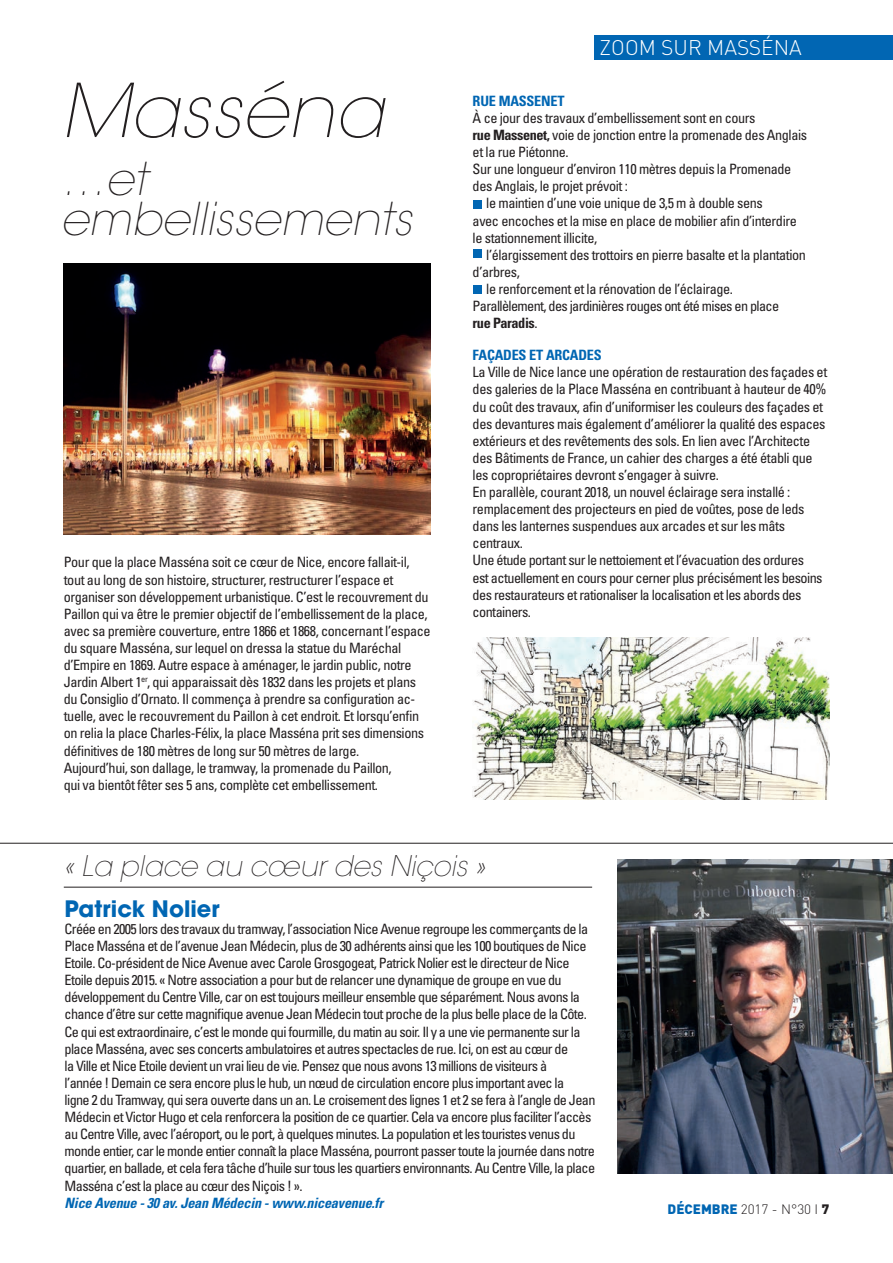
<style>
.page{position:relative;width:893px;height:1263px;background:#fff}
.page>*{position:absolute;margin:0;border:0;box-sizing:border-box;transform-origin:0 0}
.t1{font:italic 200 73.5px "Avant Garde";color:#231f20}
.t2{font:italic 200 45px/40.5px "Avant Garde";color:#231f20}
.t3{font:italic 200 28.2px "Avant Garde";letter-spacing:-.005em;color:#231f20}
.t4{font:700 22.5px "Avant Garde";color:#0166b3}
.t5{font:300 21px "DIN";color:#fff}
.t6{font:condensed 14.25px/17.1px "Univers";letter-spacing:-.03em;color:#231f20}
.t7{font:italic 700 condensed 14.25px "Univers";letter-spacing:-.015em;color:#0166b3}
.t8{font:700 condensed 14.25px "Univers";letter-spacing:-.015em;color:#0166b3}
.t9{font:700 condensed 14.25px "Univers";letter-spacing:-.03em;color:#231f20}
.t10{font:300 13.5px "DIN";color:#231f20}
.s1{font-weight:700}
.s2{font-weight:400}
.s3{font-weight:900;color:#0166b3}
.s4{font-weight:900}
</style>
<div class="page">
<img style="left:64px;top:263px;width:367px;height:271px">
<img style="left:618px;top:859px;width:275px;height:315px">
<hr style="left:64px;top:887px;width:528px;height:1px;background:#231f20">
<div style="left:594px;top:36px;width:299px;height:24px;background:#0166b3"></div>
<hr style="left:0;top:843px;width:893px;height:1px;background:#231f20">
<div style="left:473px;top:200px;width:9px;height:9px;background:#0166b3"></div>
<div style="left:473px;top:249px;width:9px;height:9px;background:#0166b3"></div>
<div style="left:473px;top:285px;width:9px;height:9px;background:#0166b3"></div>
<img style="left:473px;top:638px;width:356px;height:162px">
<h1 class="t1" style="left:61px;top:67px;width:324px">Masséna</h1>
<h2 class="t2" style="left:61px;top:159px;width:353px">…et embellissements</h2>
<p class="t6" style="left:64px;top:554px;width:368px">Pour que la place Masséna soit ce cœur de Nice, encore fallait-il, tout au long de son histoire, structurer, restructurer l’espace et organiser son développement urbanistique. C’est le recouvrement du Paillon qui va être le premier objectif de l’embellissement de la place, avec sa première couverture, entre 1866 et 1868, concernant l’espace du square Masséna, sur lequel on dressa la statue du Maréchal d’Empire en 1869. Autre espace à aménager, le jardin public, notre Jardin Albert 1<sup>er</sup>, qui apparaissait dès 1832 dans les projets et plans du Consiglio d’Ornato. Il commença à prendre sa configuration ac&shy;tuelle, avec le recouvrement du Paillon à cet endroit. Et lorsqu’enfin on relia la place Charles-Félix, la place Masséna prit ses dimensions définitives de 180 mètres de long sur 50 mètres de large.<br>Aujourd’hui, son dallage, le tramway, la promenade du Paillon,<br>qui va bientôt fêter ses 5 ans, complète cet embellissement.</p>
<h3 class="t5" style="left:600px;top:35px;width:204px">ZOOM SUR MASSÉNA</h3>
<p class="t8" style="left:473px;top:92px;width:93px">RUE MASSENET</p>
<p class="t6" style="left:473px;top:109px;width:284px">À ce jour des travaux d’embellissement sont en cours</p>
<p class="t6" style="left:473px;top:126px;width:336px"><span class="s1">rue Massenet,</span> voie de jonction entre la promenade des Anglais</p>
<p class="t6" style="left:473px;top:143px;width:98px">et la rue Piétonne.</p>
<p class="t6" style="left:473px;top:160px;width:320px">Sur une longueur d’environ 110 mètres depuis la Promenade</p>
<p class="t6" style="left:473px;top:177px;width:157px">des Anglais, le projet prévoit :</p>
<p class="t6" style="left:486px;top:195px;width:278px">le maintien d’une voie unique de 3,5 m à double sens</p>
<p class="t6" style="left:473px;top:212px;width:326px">avec encoches et la mise en place de mobilier afin d’interdire</p>
<p class="t6" style="left:473px;top:229px;width:126px">le stationnement illicite,</p>
<p class="t6" style="left:486px;top:246px;width:321px">l’élargissement des trottoirs en pierre basalte et la plantation</p>
<p class="t6" style="left:473px;top:263px;width:49px">d’arbres,</p>
<p class="t6" style="left:486px;top:280px;width:248px">le renforcement et la rénovation de l’éclairage.</p>
<p class="t6" style="left:473px;top:297px;width:308px">Parallèlement, des jardinières rouges ont été mises en place</p>
<p class="t9" style="left:473px;top:314px;width:66px">rue Paradis<span class="s2">.</span></p>
<p class="t8" style="left:473px;top:346px;width:131px">FAÇADES ET ARCADES</p>
<p class="t6" style="left:473px;top:363px;width:356px">La Ville de Nice lance une opération de restauration des façades et des galeries de la Place Masséna en contribuant à hauteur de 40% du coût des travaux, afin d’uniformiser les couleurs des façades et des devantures mais également d’améliorer la qualité des espaces extérieurs et des revêtements des sols. En lien avec l’Architecte des Bâtiments de France, un cahier des charges a été établi que les copropriétaires devront s’engager à suivre.<br>En parallèle, courant 2018, un nouvel éclairage sera installé : remplacement des projecteurs en pied de voûtes, pose de leds dans les lanternes suspendues aux arcades et sur les mâts centraux.<br>Une étude portant sur le nettoiement et l’évacuation des ordures<br>est actuellement en cours pour cerner plus précisément les besoins des restaurateurs et rationaliser la localisation et les abords des containers.</p>
<h3 class="t3" style="left:64px;top:849px;width:423px">« La place au cœur des Niçois »</h3>
<h3 class="t4" style="left:65px;top:894px;width:156px">Patrick Nolier</h3>
<p class="t6" style="left:65px;top:920px;width:532px">Créée en 2005 lors des travaux du tramway, l’association Nice Avenue regroupe les commerçants de la Place Masséna et de l’avenue Jean Médecin, plus de 30 adhérents ainsi que les 100 boutiques de Nice Etoile. Co-président de Nice Avenue avec Carole Grosgogeat, Patrick Nolier est le directeur de Nice Etoile depuis 2015. « Notre association a pour but de relancer une dynamique de groupe en vue du développement du Centre Ville, car on est toujours meilleur ensemble que séparément. Nous avons la chance d’être sur cette magnifique avenue Jean Médecin tout proche de la plus belle place de la Côte.<br>Ce qui est extraordinaire, c’est le monde qui fourmille, du matin au soir. Il y a une vie permanente sur la place Masséna, avec ses concerts ambulatoires et autres spectacles de rue. Ici, on est au cœur de<br>la Ville et Nice Etoile devient un vrai lieu de vie. Pensez que nous avons 13 millions de visiteurs à<br>l’année ! Demain ce sera encore plus le hub, un nœud de circulation encore plus important avec la<br>ligne 2 du Tramway, qui sera ouverte dans un an. Le croisement des lignes 1 et 2 se fera à l’angle de Jean Médecin et Victor Hugo et cela renforcera la position de ce quartier. Cela va encore plus faciliter l’accès au Centre Ville, avec l’aéroport, ou le port, à quelques minutes. La population et les touristes venus du monde entier, car le monde entier connaît la place Masséna, pourront passer toute la journée dans notre quartier, en ballade, et cela fera tâche d’huile sur tous les quartiers environnants. Au Centre Ville, la place Masséna c’est la place au cœur des Niçois ! ».</p>
<p class="t7" style="left:65px;top:1194px;width:320px">Nice Avenue - 30 av. Jean Médecin - www.niceavenue.fr</p>
<p class="t10" style="left:668px;top:1201px;width:163px"><span class="s3">DÉCEMBRE</span> 2017 - N°30 I <span class="s4">7</span></p>
</div>
